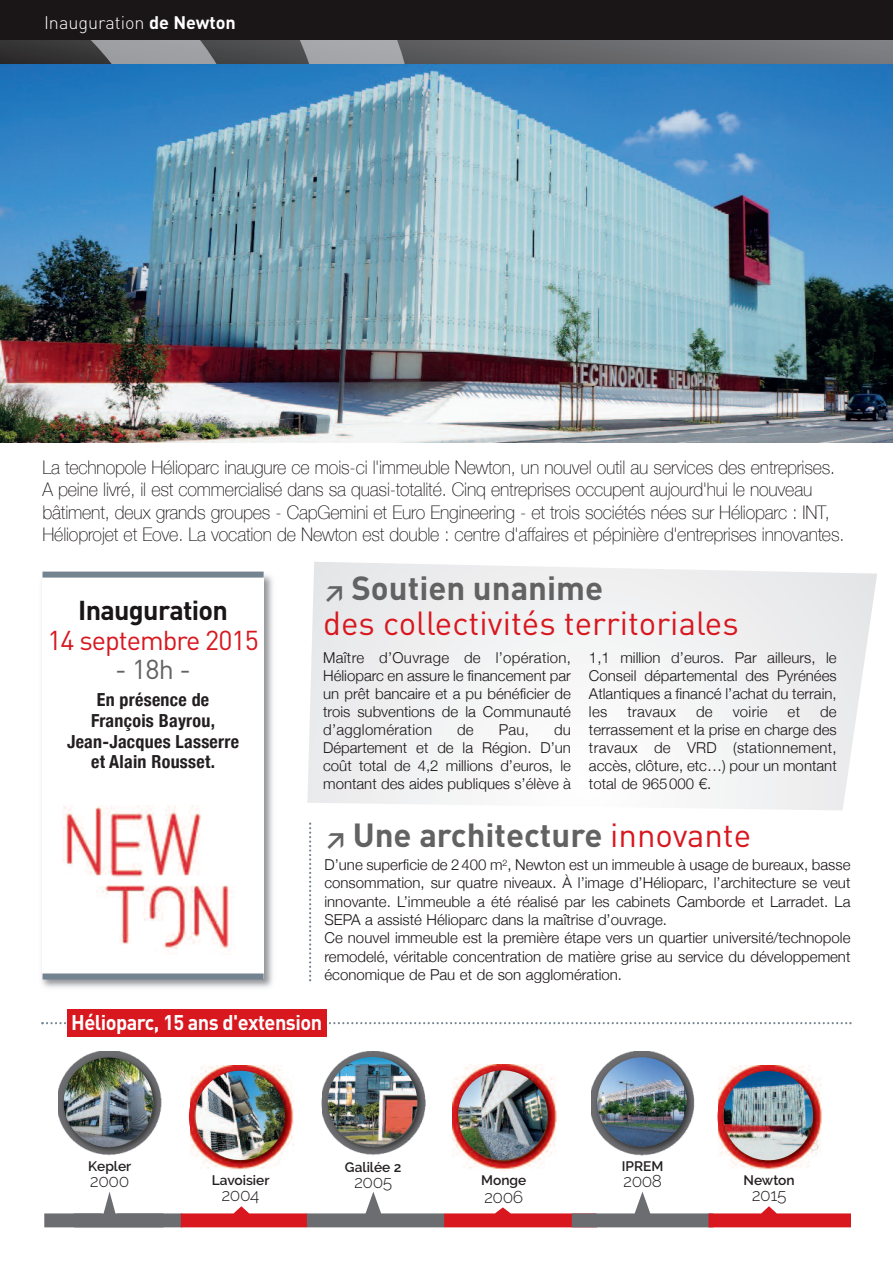
<style>
.page{position:relative;width:893px;height:1263px;background:#fff}
.page>*{position:absolute;margin:0;border:0;box-sizing:border-box;transform-origin:0 0}
.t1{font:33px/35.8px "DIN";color:#d8171f}
.t2{font:700 33px "DIN";color:#636263}
.t3{font:27px "DIN";letter-spacing:-.035em;color:#d8171f}
.t4{font:700 27px "DIN";letter-spacing:-.025em;color:#1a1516}
.t5{font:27px "DIN";color:#636263}
.t6{font:700 21px "DIN";letter-spacing:-.025em;color:#fff;scale:.95 1}
.t7{font:100 18.75px/22.5px "Helvetica Neue";letter-spacing:-.01em;color:#1a1516;scale:.95 1}
.t8{font:700 condensed 18px/20.7px "Helvetica Neue";letter-spacing:.015em;color:#231f20;text-align:center}
.t9{font:300 18px "DIN";color:#fff}
.t10{font:300 17.25px "Raleway";letter-spacing:-.025em;color:#231f20}
.t11{font:300 15px/18px "Helvetica Neue";color:#1a1516;text-align:justify}
.t12{font:300 15px "Helvetica Neue";letter-spacing:.02em;color:#1a1516}
.t13{font:600 13.8px "Raleway";color:#231f20}
.s1{font-weight:700}
.s2{font-weight:700;font-size:22.5px;color:#636263}
.s3{font-weight:700;color:#636263}
.s4{font-size:22.5px}
.s5{font-weight:400;color:#d8171f}
</style>
<div class="page">
<img style="left:41px;top:571px;width:232px;height:417px">
<div style="left:43px;top:575px;width:221px;height:404px;background:#fff"></div>
<svg style="left:307px;top:562px;width:570px;height:248px"></svg>
<img style="left:0;top:64px;width:893px;height:378px">
<svg style="left:44px;top:1192px;width:806px;height:35px"></svg>
<svg style="left:0;top:0;width:893px;height:64px;background:#393638"></svg>
<img style="left:63px;top:805px;width:166px;height:149px">
<div style="left:43px;top:572px;width:221px;height:6px;background:#73838f"></div>
<div style="left:43px;top:973px;width:221px;height:6px;background:#73838f"></div>
<svg style="left:41px;top:1022px;width:811px;height:2px"></svg>
<div style="left:67px;top:1009px;width:259px;height:28px;background:#d8171f"></div>
<svg style="left:309px;top:822px;width:2px;height:159px"></svg>
<img style="left:58px;top:1052px;width:104px;height:103px">
<img style="left:64px;top:1057px;width:89px;height:90px;border-radius:50%">
<img style="left:190px;top:1065px;width:104px;height:104px">
<img style="left:196px;top:1071px;width:89px;height:89px;border-radius:50%">
<img style="left:322px;top:1051px;width:104px;height:104px">
<img style="left:328px;top:1057px;width:89px;height:89px;border-radius:50%">
<img style="left:452px;top:1065px;width:105px;height:106px">
<img style="left:458px;top:1071px;width:89px;height:89px;border-radius:50%">
<img style="left:592px;top:1052px;width:103px;height:104px">
<img style="left:597px;top:1057px;width:90px;height:89px;border-radius:50%">
<img style="left:718px;top:1065px;width:104px;height:104px">
<img style="left:724px;top:1071px;width:89px;height:89px;border-radius:50%">
<p class="t9" style="left:44px;top:12px;width:193px">Inauguration <span class="s1">de Newton</span></p>
<p class="t7" style="left:43px;top:455px;width:845px">La technopole Hélioparc inaugure ce mois-ci l'immeuble Newton, un nouvel outil au services des entreprises.<br>A peine livré, il est commercialisé dans sa quasi-totalité. Cinq entreprises occupent aujourd'hui le nouveau bâtiment, deux grands groupes - CapGemini et Euro Engineering - et trois sociétés nées sur Hélioparc : INT, Hélioprojet et Eove. La vocation de Newton est double : centre d'affaires et pépinière d'entreprises innovantes.</p>
<h1 class="t1" style="left:323px;top:570px;width:417px"><span class="s2">≥</span> <span class="s3">Soutien unanime<br></span>des collectivités territoriales</h1>
<h2 class="t4" style="left:78px;top:595px;width:151px">Inauguration</h2>
<h2 class="t3" style="left:47px;top:624px;width:213px">14 septembre 2015</h2>
<h2 class="t5" style="left:115px;top:654px;width:77px">- 18h -</h2>
<p class="t8" style="left:67px;top:689px;width:173px">En présence de<br>François Bayrou,<br>Jean-Jacques Lasserre et Alain Rousset.</p>
<p class="t11" style="left:323px;top:648px;width:249px">Maître d’Ouvrage de l’opération, Hélioparc en assure le financement par un prêt bancaire et a pu bénéficier de trois subventions de la Communauté d’agglomération</p>
<p class="t11" style="left:589px;top:648px;width:249px">1,1 million d’euros. Par ailleurs, le Conseil départemental des Pyrénées Atlantiques a financé l’achat du terrain, les</p>
<p class="t11" style="left:589px;top:702px;width:249px;text-indent:231px">de terrassement et la prise en charge des travaux de VRD (stationnement, accès, clôture, etc…) pour un montant total de 965000 €.</p>
<p class="t12" style="left:627px;top:702px;width:50px">travaux</p>
<p class="t11" style="left:696px;top:702px;width:18px">de</p>
<p class="t11" style="left:733px;top:702px;width:36px">voirie</p>
<p class="t11" style="left:788px;top:702px;width:14px">et</p>
<p class="t11" style="left:323px;top:720px;width:249px;text-indent:231px">du Département et de la Région. D’un coût total de 4,2 millions d’euros, le montant des aides publiques s’élève à</p>
<p class="t11" style="left:457px;top:720px;width:18px">de</p>
<p class="t11" style="left:499px;top:720px;width:32px">Pau,</p>
<h1 class="t2" style="left:324px;top:816px;width:428px"><span class="s4">≥</span> Une architecture <span class="s5">innovante</span></h1>
<p class="t11" style="left:324px;top:855px;width:527px;text-align:left">D’une superficie de 2400 m<sup>2</sup>, Newton est un immeuble à usage de bureaux, basse consommation, sur quatre niveaux. À l’image d’Hélioparc, l’architecture se veut innovante. L’immeuble a été réalisé par les cabinets Camborde et Larradet. La SEPA a assisté Hélioparc dans la maîtrise d’ouvrage.<br>Ce nouvel immeuble est la première étape vers un quartier université/technopole remodelé, véritable concentration de matière grise au service du développement économique de Pau et de son agglomération.</p>
<h3 class="t6" style="left:71px;top:1010px;width:266px">Hélioparc, 15 ans d'extension</h3>
<p class="t13" style="left:88px;top:1158px;width:45px">Kepler</p>
<p class="t10" style="left:90px;top:1171px;width:41px">2000</p>
<p class="t13" style="left:212px;top:1172px;width:59px">Lavoisier</p>
<p class="t10" style="left:221px;top:1184px;width:40px">2004</p>
<p class="t13" style="left:345px;top:1159px;width:58px">Galilée 2</p>
<p class="t10" style="left:354px;top:1172px;width:40px">2005</p>
<p class="t13" style="left:481px;top:1172px;width:47px">Monge</p>
<p class="t10" style="left:484px;top:1186px;width:41px">2006</p>
<p class="t13" style="left:622px;top:1158px;width:43px">IPREM</p>
<p class="t10" style="left:623px;top:1171px;width:41px">2008</p>
<p class="t13" style="left:743px;top:1172px;width:53px">Newton</p>
<p class="t10" style="left:752px;top:1184px;width:36px">2015</p>
</div>
